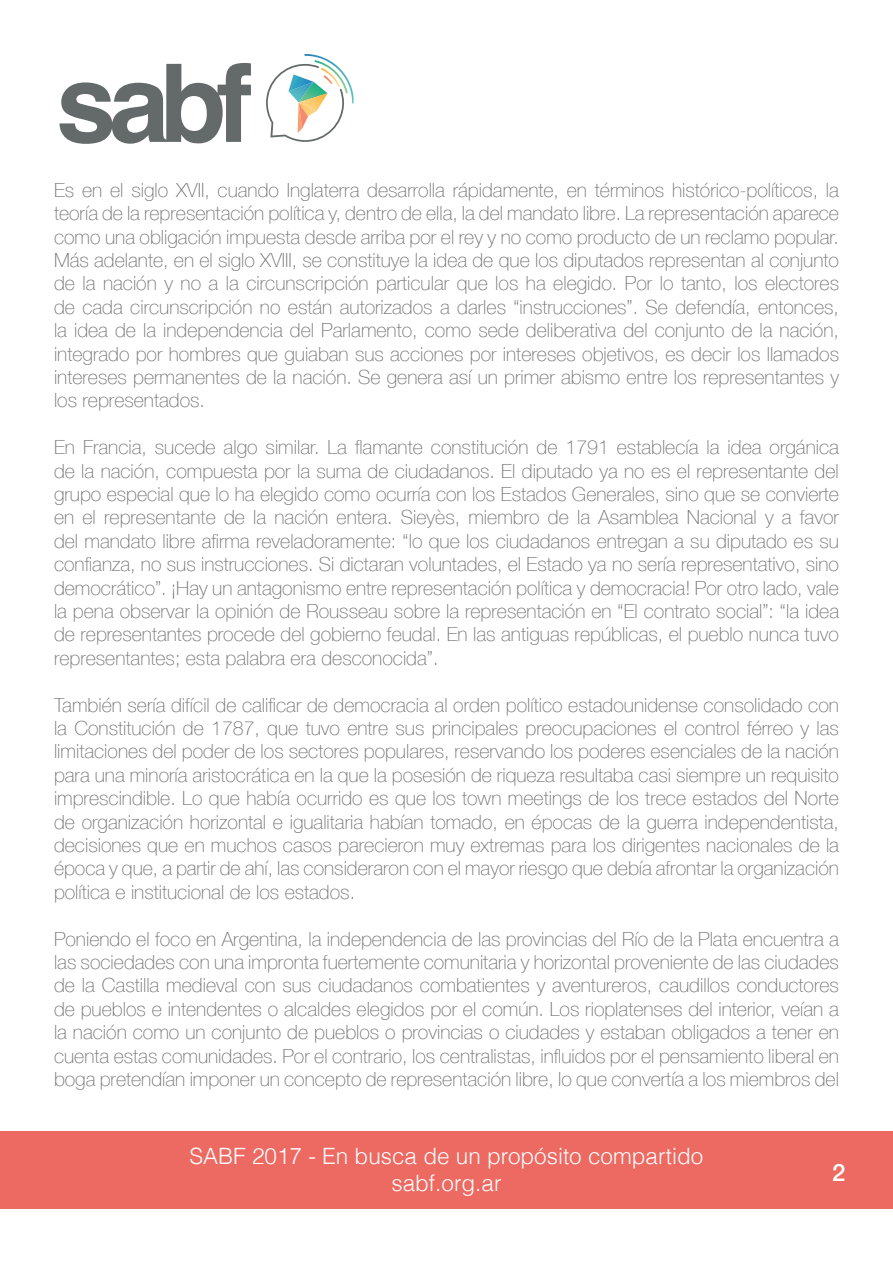
<style>
.page{position:relative;width:893px;height:1263px;background:#fff}
.page>*{position:absolute;margin:0;border:0;box-sizing:border-box;transform-origin:0 0}
.t1{font:500 24px "Helvetica Neue";color:#fff}
.t2{font:300 22.5px/27px "Helvetica";color:#fff;text-align:center}
.t3{font:100 19.5px/23.4px "Helvetica Neue LT Com";color:#6f6f6f;text-align:justify}
</style>
<div class="page">
<div style="left:0;top:1131px;width:893px;height:78px;background:#ec6a62"></div>
<svg style="left:266px;top:54px;width:88px;height:88px"></svg>
<svg style="left:60px;top:63px;width:191px;height:81px"></svg>
<p class="t3" style="left:54px;top:178px;width:787px">Es en el siglo XVII, cuando Inglaterra desarrolla rápidamente, en términos histórico-políticos, la teoría de la representación política y, dentro de ella, la del mandato libre. La representación aparece como una obligación impuesta desde arriba por el rey y no como producto de un reclamo popular.<br>Más adelante, en el siglo XVIII, se constituye la idea de que los diputados representan al conjunto de la nación y no a la circunscripción particular que los ha elegido. Por lo tanto, los electores de cada circunscripción no están autorizados a darles “instrucciones”. Se defendía, entonces, la idea de la independencia del Parlamento, como sede deliberativa del conjunto de la nación, integrado por hombres que guiaban sus acciones por intereses objetivos, es decir los llamados intereses permanentes de la nación. Se genera así un primer abismo entre los representantes y los representados.</p>
<p class="t3" style="left:54px;top:435px;width:787px">En Francia, sucede algo similar. La flamante constitución de 1791 establecía la idea orgánica de la nación, compuesta por la suma de ciudadanos. El diputado ya no es el representante del grupo especial que lo ha elegido como ocurría con los Estados Generales, sino que se convierte en el representante de la nación entera. Sieyès, miembro de la Asamblea Nacional y a favor del mandato libre afirma reveladoramente: “lo que los ciudadanos entregan a su diputado es su confianza, no sus instrucciones. Si dictaran voluntades, el Estado ya no sería representativo, sino democrático”. ¡Hay un antagonismo entre representación política y democracia! Por otro lado, vale la pena observar la opinión de Rousseau sobre la representación en “El contrato social”: “la idea de representantes procede del gobierno feudal. En las antiguas repúblicas, el pueblo nunca tuvo representantes; esta palabra era desconocida”.</p>
<p class="t3" style="left:54px;top:693px;width:787px">También sería difícil de calificar de democracia al orden político estadounidense consolidado con la Constitución de 1787, que tuvo entre sus principales preocupaciones el control férreo y las limitaciones del poder de los sectores populares, reservando los poderes esenciales de la nación para una minoría aristocrática en la que la posesión de riqueza resultaba casi siempre un requisito imprescindible. Lo que había ocurrido es que los town meetings de los trece estados del Norte de organización horizontal e igualitaria habían tomado, en épocas de la guerra independentista, decisiones que en muchos casos parecieron muy extremas para los dirigentes nacionales de la época y que, a partir de ahí, las consideraron con el mayor riesgo que debía afrontar la organización política e institucional de los estados.</p>
<p class="t3" style="left:54px;top:927px;width:786px">Poniendo el foco en Argentina, la independencia de las provincias del Río de la Plata encuentra a las sociedades con una impronta fuertemente comunitaria y horizontal proveniente de las ciudades de la Castilla medieval con sus ciudadanos combatientes y aventureros, caudillos conductores de pueblos e intendentes o alcaldes elegidos por el común. Los rioplatenses del interior, veían a la nación como un conjunto de pueblos o provincias o ciudades y estaban obligados a tener en cuenta estas comunidades. Por el contrario, los centralistas, influidos por el pensamiento liberal en boga pretendían imponer un concepto de representación libre, lo que convertía a los miembros del</p>
<p class="t2" style="left:189px;top:1141px;width:515px">SABF 2017 - En busca de un propósito compartido sabf.org.ar</p>
<p class="t1" style="left:832px;top:1153px;width:15px">2</p>
</div>
